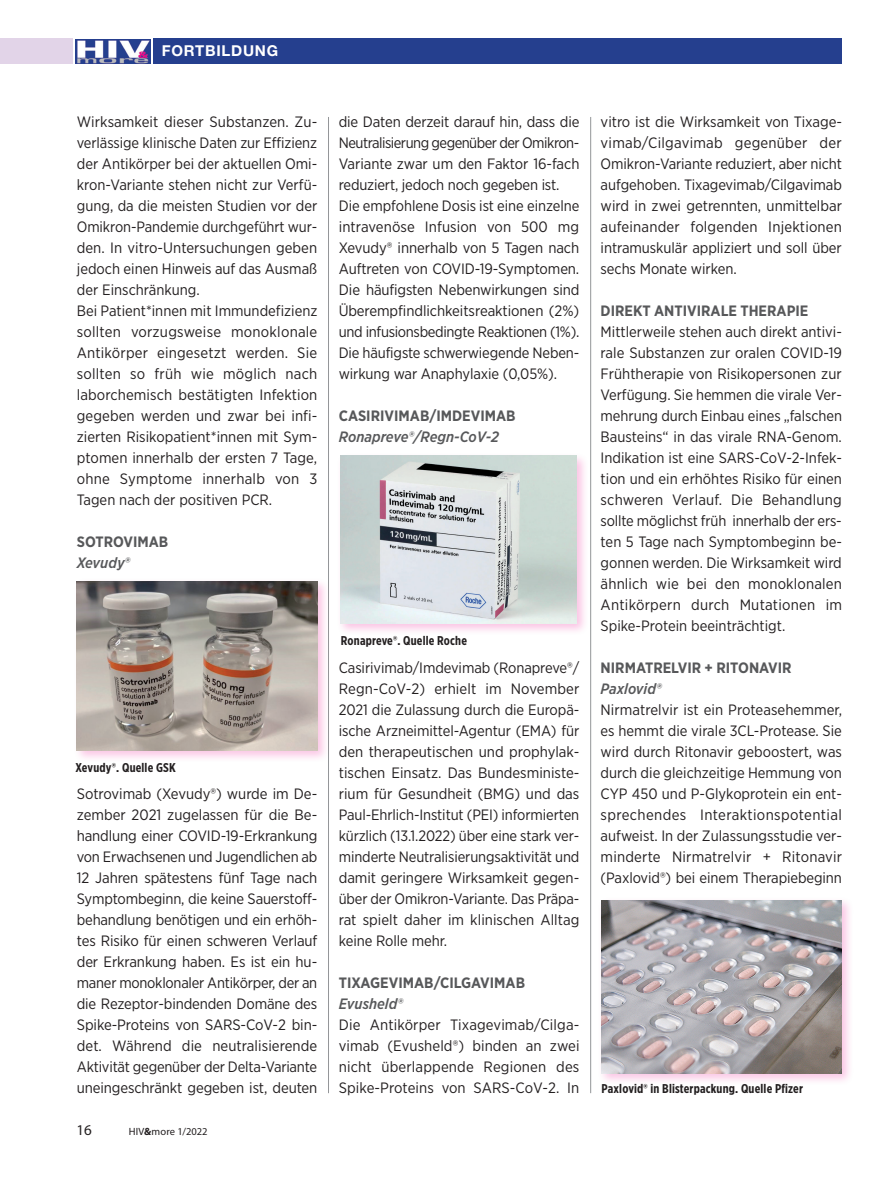
<style>
.page{position:relative;width:893px;height:1191px;background:#fff}
.page>*{position:absolute;margin:0;border:0;box-sizing:border-box;transform-origin:0 0}
.Fliesstext{font:15px/21px "Gotham Narrow";letter-spacing:-.005em;color:#231f20;text-align:justify}
.Fliesstext-2{font:700 15px "Gotham Narrow";color:#57585a}
.Fliesstext-3{font:italic 500 15px "Gotham Narrow";color:#57585a}
.t1{font:700 15px "Helvetica Neue";letter-spacing:.05em;color:#fff}
.t2{font:15px "Myriad Pro";color:#231f20}
.BU_Text{font:700 12.75px "Gotham X Narrow";letter-spacing:.015em;color:#231f20}
.t3{font:10.5px "Myriad Pro";letter-spacing:.01em;color:#231f20}
.s1{font-weight:700}
</style>
<div class="page">
<div style="left:153px;top:39px;width:689px;height:25px;background:#253f8e"></div>
<div style="left:0;top:39px;width:72px;height:25px;background:#e2d4e8"></div>
<img style="left:76px;top:39px;width:74px;height:25px">
<hr style="left:590px;top:117px;width:1px;height:976px;background:#939598">
<hr style="left:328px;top:117px;width:1px;height:976px;background:#939598">
<div style="left:598px;top:896px;width:256px;height:190px;background:#ed028c;opacity:.23"></div>
<img style="left:601px;top:900px;width:240px;height:173px">
<div style="left:73px;top:577px;width:257px;height:186px;background:#ed028c;opacity:.23"></div>
<img style="left:77px;top:581px;width:240px;height:169px">
<div style="left:336px;top:452px;width:254px;height:183px;background:#ed028c;opacity:.24"></div>
<img style="left:340px;top:455px;width:237px;height:168px">
<p class="t1" style="left:162px;top:42px;width:118px">FORTBILDUNG</p>
<p class="Fliesstext" style="left:77px;top:111px;width:242px">Wirksamkeit dieser Substanzen. Zu&shy;verlässige klinische Daten zur Effizienz der Antikörper bei der aktuellen Omi&shy;kron-Variante stehen nicht zur Verfü&shy;gung, da die meisten Studien vor der Omikron-Pandemie durchgeführt wur&shy;den. In vitro-Untersuchungen geben jedoch einen Hinweis auf das Ausmaß der Einschränkung.</p>
<p class="Fliesstext" style="left:77px;top:300px;width:242px">Bei Patient*innen mit Immundefizienz sollten vorzugsweise monoklonale Antikörper eingesetzt werden. Sie sollten so früh wie möglich nach laborchemisch bestätigten Infektion gegeben werden und zwar bei infi&shy;zierten Risikopatient*innen mit Sym&shy;ptomen innerhalb der ersten 7 Tage, ohne Symptome innerhalb von 3<br>Tagen nach der positiven PCR.</p>
<p class="Fliesstext-2" style="left:77px;top:532px;width:93px">SOTROVIMAB</p>
<p class="Fliesstext-3" style="left:77px;top:553px;width:55px">Xevudy®</p>
<p class="BU_Text" style="left:75px;top:760px;width:102px">Xevudy®. Quelle GSK</p>
<p class="Fliesstext" style="left:77px;top:783px;width:242px">Sotrovimab (Xevudy®) wurde im De&shy;zember 2021 zugelassen für die Be&shy;handlung einer COVID-19-Erkrankung von Erwachsenen und Jugendlichen ab 12 Jahren spätestens fünf Tage nach Symptombeginn, die keine Sauerstoff&shy;behandlung benötigen und ein erhöh&shy;tes Risiko für einen schweren Verlauf der Erkrankung haben. Es ist ein hu&shy;maner monoklonaler Antikörper, der an die Rezeptor-bindenden Domäne des Spike-Proteins von SARS-CoV-2 bin&shy;det. Während die neutralisierende Aktivität gegenüber der Delta-Variante uneingeschränkt gegeben ist, deuten</p>
<p class="t2" style="left:77px;top:1120px;width:17px">16</p>
<p class="t3" style="left:129px;top:1125px;width:80px">HIV<span class="s1">&amp;</span>more 1/2022</p>
<p class="Fliesstext" style="left:339px;top:111px;width:242px">die Daten derzeit darauf hin, dass die Neutralisierung gegenüber der Omikron-Variante zwar um den Faktor 16-fach reduziert, jedoch noch gegeben ist.</p>
<p class="Fliesstext" style="left:339px;top:195px;width:242px">Die empfohlene Dosis ist eine einzelne intravenöse Infusion von 500 mg Xevudy® innerhalb von 5 Tagen nach Auftreten von COVID-19-Symptomen.<br>Die häufigsten Nebenwirkungen sind Überempfindlichkeitsreaktionen (2%) und infusionsbedingte Reaktionen (1%).<br>Die häufigste schwerwiegende Neben&shy;wirkung war Anaphylaxie (0,05%).</p>
<p class="Fliesstext-2" style="left:339px;top:406px;width:178px">CASIRIVIMAB/IMDEVIMAB</p>
<p class="Fliesstext-3" style="left:339px;top:427px;width:162px">Ronapreve®/Regn-CoV-2</p>
<p class="BU_Text" style="left:341px;top:633px;width:128px">Ronapreve®. Quelle Roche</p>
<p class="Fliesstext" style="left:339px;top:657px;width:242px">Casirivimab/Imdevimab (Ronapreve®/ Regn-CoV-2) erhielt im November 2021 die Zulassung durch die Europä&shy;ische Arzneimittel-Agentur (EMA) für den therapeutischen und prophylak&shy;tischen Einsatz. Das Bundesministe&shy;rium für Gesundheit (BMG) und das Paul-Ehrlich-Institut (PEI) informierten kürzlich (13.1.2022) über eine stark ver&shy;minderte Neutralisierungsaktivität und damit geringere Wirksamkeit gegen&shy;über der Omikron-Variante. Das Präpa&shy;rat spielt daher im klinischen Alltag keine Rolle mehr.</p>
<p class="Fliesstext-2" style="left:339px;top:973px;width:188px">TIXAGEVIMAB/CILGAVIMAB</p>
<p class="Fliesstext-3" style="left:339px;top:994px;width:65px">Evusheld®</p>
<p class="Fliesstext" style="left:339px;top:1014px;width:242px">Die Antikörper Tixagevimab/Cilga&shy;vimab (Evusheld®) binden an zwei nicht überlappende Regionen des Spike-Proteins von SARS-CoV-2. In</p>
<p class="Fliesstext" style="left:601px;top:111px;width:243px">vitro ist die Wirksamkeit von Tixage&shy;vimab/Cilgavimab gegenüber der Omikron-Variante reduziert, aber nicht aufgehoben. Tixagevimab/Cilgavimab wird in zwei getrennten, unmittelbar aufeinander folgenden Injektionen intramuskulär appliziert und soll über sechs Monate wirken.</p>
<p class="Fliesstext-2" style="left:601px;top:301px;width:209px">DIREKT ANTIVIRALE THERAPIE</p>
<p class="Fliesstext" style="left:601px;top:321px;width:243px">Mittlerweile stehen auch direkt antivi&shy;rale Substanzen zur oralen COVID-19<br>Frühtherapie von Risikopersonen zur Verfügung. Sie hemmen die virale Ver&shy;mehrung durch Einbau eines „falschen Bausteins“ in das virale RNA-Genom.<br>Indikation ist eine SARS-CoV-2-Infek&shy;tion und ein erhöhtes Risiko für einen schweren Verlauf. Die Behandlung sollte möglichst früh innerhalb der ers&shy;ten 5 Tage nach Symptombeginn be&shy;gonnen werden. Die Wirksamkeit wird ähnlich wie bei den monoklonalen Antikörpern durch Mutationen im Spike-Protein beeinträchtigt.</p>
<p class="Fliesstext-2" style="left:601px;top:658px;width:193px">NIRMATRELVIR + RITONAVIR</p>
<p class="Fliesstext-3" style="left:601px;top:679px;width:62px">Paxlovid®</p>
<p class="Fliesstext" style="left:601px;top:699px;width:243px">Nirmatrelvir ist ein Proteasehemmer, es hemmt die virale 3CL-Protease. Sie wird durch Ritonavir geboostert, was durch die gleichzeitige Hemmung von CYP 450 und P-Glykoprotein ein ent&shy;sprechendes Interaktionspotential aufweist. In der Zulassungsstudie ver&shy;minderte Nirmatrelvir + Ritonavir (Paxlovid®) bei einem Therapiebeginn</p>
<p class="BU_Text" style="left:601px;top:1080px;width:203px">Paxlovid® in Blisterpackung. Quelle Pfizer</p>
</div>
